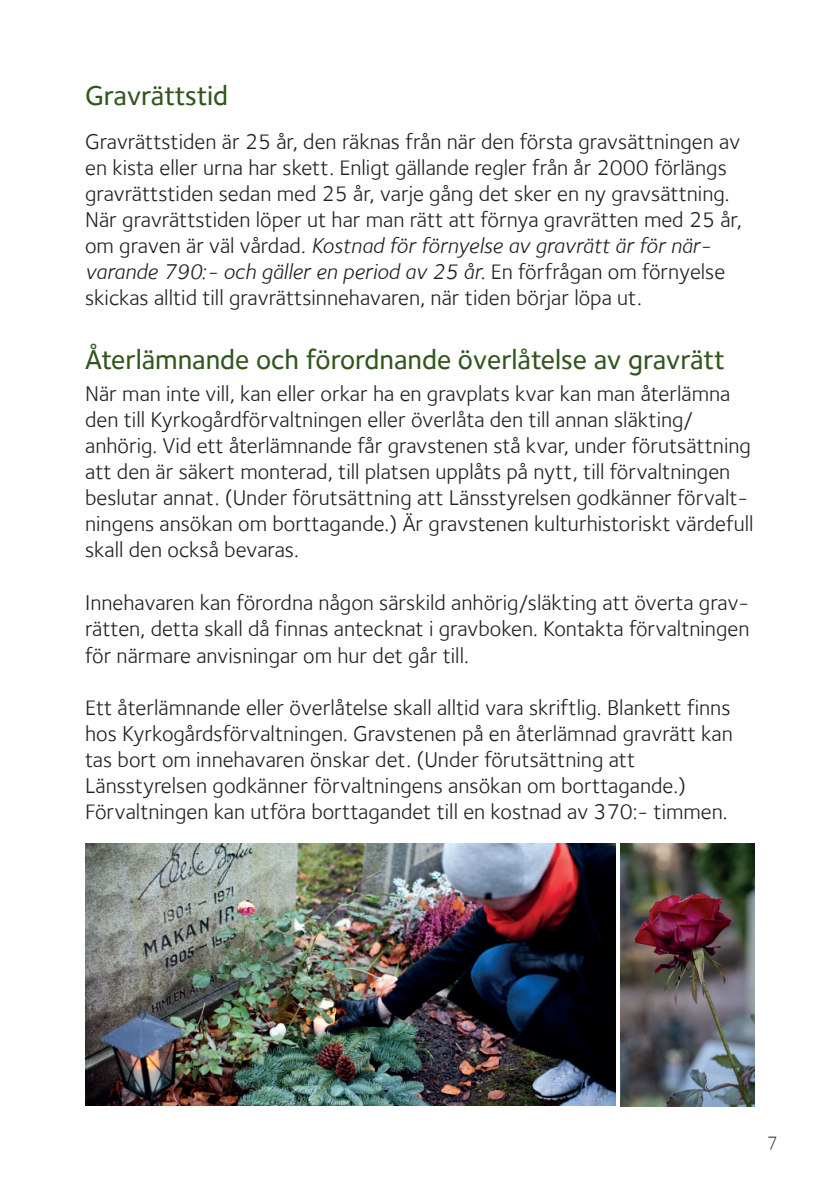
<style>
.page{position:relative;width:840px;height:1191px;background:#fff}
.page>*{position:absolute;margin:0;border:0;box-sizing:border-box;transform-origin:0 0}
.t1{font:500 28px "Foundry Sterling";color:#31551d}
.t2{font:22px/26px "Foundry Sterling";color:#231f20}
.t3{font:20px "Foundry Sterling Light OSF";color:#231f20}
.s1{font-style:italic}
</style>
<div class="page">
<img style="left:85px;top:843px;width:529px;height:263px">
<img style="left:620px;top:843px;width:134px;height:263px">
<p class="t1" style="left:85px;top:79px;width:144px">Gravrättstid</p>
<p class="t2" style="left:85px;top:129px;width:658px">Gravrättstiden är 25 år, den räknas från när den första gravsättningen av en kista eller urna har skett. Enligt gällande regler från år 2000 förlängs gravrättstiden sedan med 25 år, varje gång det sker en ny gravsättning.<br>När gravrättstiden löper ut har man rätt att förnya gravrätten med 25 år, om graven är väl vårdad. <span class="s1">Kostnad för förnyelse av gravrätt är för när&shy;varande 790:- och gäller en period av 25 år.</span> En förfrågan om förnyelse skickas alltid till gravrättsinnehavaren, när tiden börjar löpa ut.</p>
<p class="t1" style="left:85px;top:343px;width:640px">Återlämnande och förordnande överlåtelse av gravrätt</p>
<p class="t2" style="left:85px;top:381px;width:669px">När man inte vill, kan eller orkar ha en gravplats kvar kan man återlämna den till Kyrkogårdförvaltningen eller överlåta den till annan släkting/ anhörig. Vid ett återlämnande får gravstenen stå kvar, under förutsättning att den är säkert monterad, till platsen upplåts på nytt, till förvaltningen beslutar annat. (Under förutsättning att Länsstyrelsen godkänner förvalt&shy;ningens ansökan om borttagande.) Är gravstenen kulturhistoriskt värdefull skall den också bevaras.</p>
<p class="t2" style="left:85px;top:589px;width:665px;text-align:justify">Innehavaren kan förordna någon särskild anhörig/släkting att överta grav&shy;rätten, detta skall då finnas antecknat i gravboken. Kontakta förvaltningen för närmare anvisningar om hur det går till.</p>
<p class="t2" style="left:85px;top:694px;width:648px">Ett återlämnande eller överlåtelse skall alltid vara skriftlig. Blankett finns hos Kyrkogårdsförvaltningen. Gravstenen på en återlämnad gravrätt kan tas bort om innehavaren önskar det. (Under förutsättning att Länsstyrelsen godkänner förvaltningens ansökan om borttagande.)<br>Förvaltningen kan utföra borttagandet till en kostnad av 370:- timmen.</p>
<p class="t3" style="left:768px;top:1128px;width:10px">7</p>
</div>
